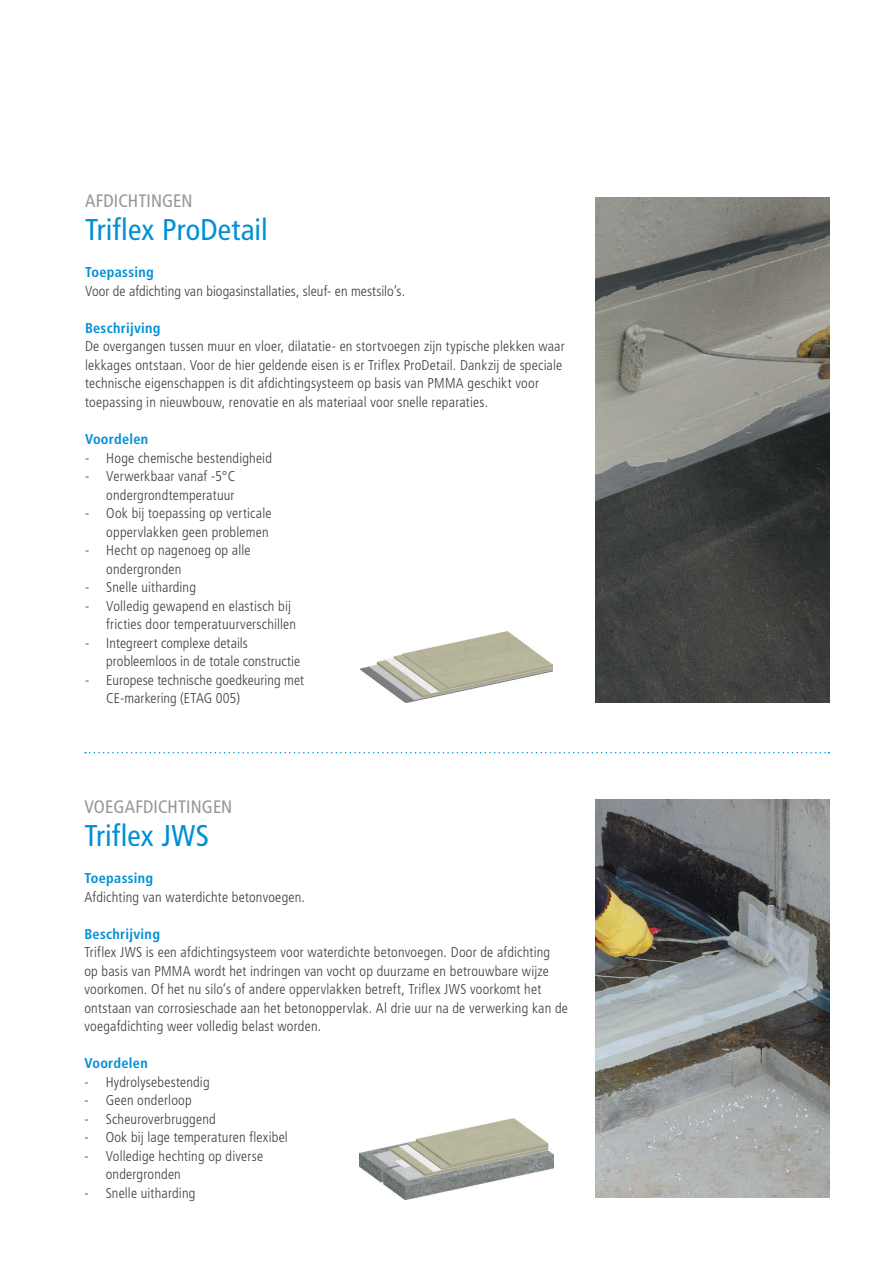
<style>
.page{position:relative;width:893px;height:1263px;background:#fff}
.page>*{position:absolute;margin:0;border:0;box-sizing:border-box;transform-origin:0 0}
.KOP_20PT_-_S{font:condensed 30px "Frutiger LT Pro";letter-spacing:.005em;color:#008fd5}
.BOVENKOP_-_S{font:condensed 18px "Frutiger LT Pro";letter-spacing:.005em;color:#939598}
.PLATTE_TEKST{font:300 condensed 14.25px/18.5px "Frutiger LT Pro";letter-spacing:.015em;color:#3e3e3f}
.PLATTE_TEKST-2{font:700 condensed 14.25px "Frutiger LT Pro";letter-spacing:.02em;color:#008fd5}
</style>
<div class="page">
<img style="left:361px;top:631px;width:192px;height:71px">
<img style="left:595px;top:198px;width:234px;height:504px">
<svg style="left:85px;top:752px;width:744px;height:1px"></svg>
<img style="left:359px;top:1118px;width:195px;height:81px">
<img style="left:595px;top:799px;width:234px;height:398px">
<p class="BOVENKOP_-_S" style="left:85px;top:190px;width:109px">AFDICHTINGEN</p>
<p class="KOP_20PT_-_S" style="left:85px;top:212px;width:184px">Triflex ProDetail</p>
<p class="PLATTE_TEKST-2" style="left:85px;top:264px;width:70px">Toepassing</p>
<p class="PLATTE_TEKST" style="left:85px;top:282px;width:322px">Voor de afdichting van biogasinstallaties, sleuf- en mestsilo’s.</p>
<p class="PLATTE_TEKST-2" style="left:85px;top:319px;width:77px">Beschrijving</p>
<p class="PLATTE_TEKST" style="left:85px;top:337px;width:481px">De overgangen tussen muur en vloer, dilatatie- en stortvoegen zijn typische plekken waar lekkages ontstaan. Voor de hier geldende eisen is er Triflex ProDetail. Dankzij de speciale technische eigenschappen is dit afdichtingsysteem op basis van PMMA geschikt voor toepassing in nieuwbouw, renovatie en als materiaal voor snelle reparaties.</p>
<p class="PLATTE_TEKST-2" style="left:85px;top:431px;width:65px">Voordelen</p>
<p class="PLATTE_TEKST" style="left:85px;top:449px;width:188px">- Hoge chemische bestendigheid</p>
<p class="PLATTE_TEKST" style="left:85px;top:467px;width:152px;text-align:right">- Verwerkbaar vanaf -5°C ondergrondtemperatuur</p>
<p class="PLATTE_TEKST" style="left:85px;top:504px;width:188px;text-align:right">- Ook bij toepassing op verticale oppervlakken geen problemen</p>
<p class="PLATTE_TEKST" style="left:106px;top:541px;width:146px;text-indent:-21px">- Hecht op nagenoeg op alle ondergronden</p>
<p class="PLATTE_TEKST" style="left:85px;top:578px;width:113px">- Snelle uitharding</p>
<p class="PLATTE_TEKST" style="left:106px;top:597px;width:191px;text-indent:-21px">- Volledig gewapend en elastisch bij fricties door temperatuurverschillen</p>
<p class="PLATTE_TEKST" style="left:106px;top:634px;width:195px;text-indent:-21px">- Integreert complexe details probleemloos in de totale constructie</p>
<p class="PLATTE_TEKST" style="left:106px;top:671px;width:199px;text-indent:-21px">- Europese technische goedkeuring met<br>CE-markering (ETAG 005)</p>
<p class="BOVENKOP_-_S" style="left:84px;top:796px;width:149px">VOEGAFDICHTINGEN</p>
<p class="KOP_20PT_-_S" style="left:84px;top:818px;width:126px">Triflex JWS</p>
<p class="PLATTE_TEKST-2" style="left:84px;top:870px;width:70px">Toepassing</p>
<p class="PLATTE_TEKST" style="left:84px;top:887px;width:222px">Afdichting van waterdichte betonvoegen.</p>
<p class="PLATTE_TEKST-2" style="left:84px;top:925px;width:77px">Beschrijving</p>
<p class="PLATTE_TEKST" style="left:84px;top:943px;width:485px">Triflex JWS is een afdichtingsysteem voor waterdichte betonvoegen. Door de afdichting<br>op basis van PMMA wordt het indringen van vocht op duurzame en betrouwbare wijze voorkomen. Of het nu silo’s of andere oppervlakken betreft, Triflex JWS voorkomt het ontstaan van corrosieschade aan het betonoppervlak. Al drie uur na de verwerking kan de voegafdichting weer volledig belast worden.</p>
<p class="PLATTE_TEKST-2" style="left:84px;top:1055px;width:65px">Voordelen</p>
<p class="PLATTE_TEKST" style="left:84px;top:1073px;width:127px">- Hydrolysebestendig</p>
<p class="PLATTE_TEKST" style="left:84px;top:1091px;width:109px">- Geen onderloop</p>
<p class="PLATTE_TEKST" style="left:84px;top:1110px;width:133px">- Scheuroverbruggend</p>
<p class="PLATTE_TEKST" style="left:84px;top:1128px;width:205px">- Ook bij lage temperaturen flexibel</p>
<p class="PLATTE_TEKST" style="left:106px;top:1147px;width:159px;text-indent:-21px">- Volledige hechting op diverse ondergronden</p>
<p class="PLATTE_TEKST" style="left:84px;top:1184px;width:113px">- Snelle uitharding</p>
</div>
